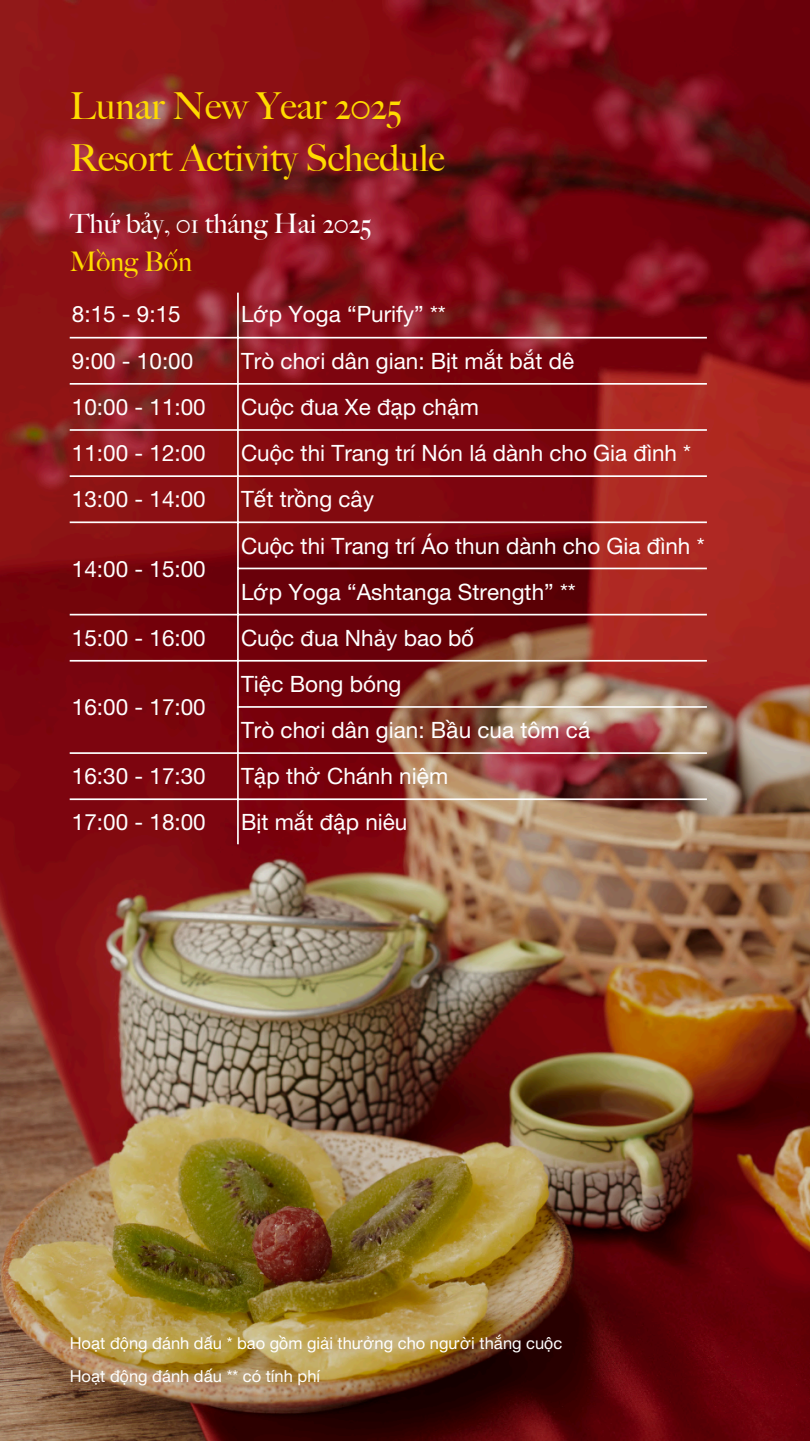
<style>
.page{position:relative;width:810px;height:1441px;background:#fff}
.page>*{position:absolute;margin:0;border:0;box-sizing:border-box;transform-origin:0 0}
.t1{font:500 37.2px/51.8px "Big Caslon";color:#ffdb00}
.t2{font:500 27px/37.7px "Big Caslon";color:#fff}
.t3{font:22.5px "Helvetica Neue";color:#fff}
.t4{font:16.5px "Helvetica Neue";color:#fff}
.s1{color:#ffdb00}
</style>
<div class="page">
<img style="left:0;top:0;width:810px;height:1440px">
<hr style="left:237px;top:292px;width:2px;height:552px;background:#fff">
<hr style="left:70px;top:337px;width:637px;height:1px;background:#fff">
<hr style="left:70px;top:383px;width:637px;height:1px;background:#fff">
<hr style="left:70px;top:429px;width:637px;height:2px;background:#fff">
<hr style="left:70px;top:475px;width:637px;height:2px;background:#fff">
<hr style="left:70px;top:521px;width:637px;height:2px;background:#fff">
<hr style="left:237px;top:567px;width:470px;height:2px;background:#fff">
<hr style="left:70px;top:613px;width:637px;height:2px;background:#fff">
<hr style="left:70px;top:659px;width:637px;height:2px;background:#fff">
<hr style="left:237px;top:706px;width:470px;height:1px;background:#fff">
<hr style="left:70px;top:752px;width:637px;height:1px;background:#fff">
<hr style="left:70px;top:798px;width:637px;height:2px;background:#fff">
<h1 class="t1" style="left:70px;top:81px;width:376px">Lunar New Year 2025<br>Resort Activity Schedule</h1>
<h2 class="t2" style="left:70px;top:205px;width:303px">Thứ bảy, 01 tháng Hai 2025<br><span class="s1">Mồng Bốn</span></h2>
<p class="t3" style="left:72px;top:301px;width:110px">8:15 - 9:15</p>
<p class="t3" style="left:241px;top:301px;width:206px">Lớp Yoga “Purify” **</p>
<p class="t3" style="left:72px;top:347px;width:123px">9:00 - 10:00</p>
<p class="t3" style="left:241px;top:347px;width:335px">Trò chơi dân gian: Bịt mắt bắt dê</p>
<p class="t3" style="left:72px;top:393px;width:135px">10:00 - 11:00</p>
<p class="t3" style="left:241px;top:393px;width:239px">Cuộc đua Xe đạp chậm</p>
<p class="t3" style="left:72px;top:439px;width:135px">11:00 - 12:00</p>
<p class="t3" style="left:241px;top:439px;width:452px">Cuộc thi Trang trí Nón lá dành cho Gia đình *</p>
<p class="t3" style="left:72px;top:486px;width:135px">13:00 - 14:00</p>
<p class="t3" style="left:241px;top:486px;width:134px">Tết trồng cây</p>
<p class="t3" style="left:72px;top:555px;width:135px">14:00 - 15:00</p>
<p class="t3" style="left:241px;top:532px;width:465px">Cuộc thi Trang trí Áo thun dành cho Gia đình *</p>
<p class="t3" style="left:241px;top:578px;width:336px">Lớp Yoga “Ashtanga Strength” **</p>
<p class="t3" style="left:72px;top:624px;width:135px">15:00 - 16:00</p>
<p class="t3" style="left:241px;top:624px;width:235px">Cuộc đua Nhảy bao bố</p>
<p class="t3" style="left:72px;top:693px;width:135px">16:00 - 17:00</p>
<p class="t3" style="left:241px;top:670px;width:162px">Tiệc Bong bóng</p>
<p class="t3" style="left:241px;top:716px;width:351px">Trò chơi dân gian: Bầu cua tôm cá</p>
<p class="t3" style="left:72px;top:762px;width:135px">16:30 - 17:30</p>
<p class="t3" style="left:241px;top:762px;width:209px">Tập thở Chánh niệm</p>
<p class="t3" style="left:72px;top:808px;width:135px">17:00 - 18:00</p>
<p class="t3" style="left:241px;top:808px;width:168px">Bịt mắt đập niêu</p>
<p class="t4" style="left:70px;top:1333px;width:494px">Hoạt động đánh dấu * bao gồm giải thưởng cho người thắng cuộc</p>
<p class="t4" style="left:70px;top:1365px;width:252px">Hoạt động đánh dấu ** có tính phí</p>
</div>
